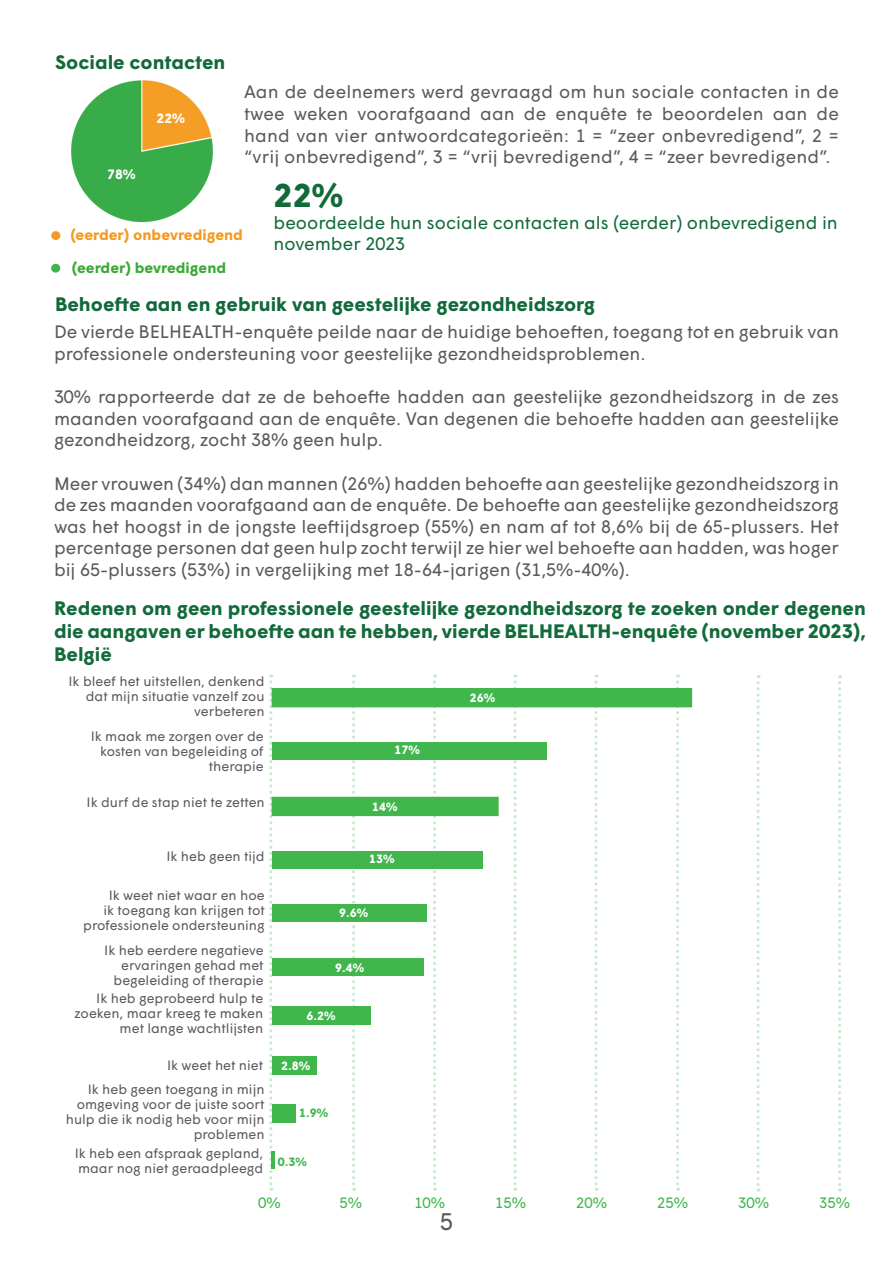
<style>
.page{position:relative;width:893px;height:1263px;background:#fff}
.page>*{position:absolute;margin:0;border:0;box-sizing:border-box;transform-origin:0 0}
.t1{font:700 33px "Wigrum";color:#126a39}
.t2{font:24px "Wigrum";color:#58595b}
.t3{font:700 19.5px/23.4px "Wigrum";color:#126b3a;text-align:justify}
.t4{font:700 19.5px "Wigrum";color:#126a3a}
.t5{font:18px/21.6px "Wigrum";color:#5a595c;text-align:justify}
.t6{font:18px/21.6px "Wigrum";color:#126a39}
.t7{font:15px "Wigrum";color:#41b64d}
.t8{font:700 15px "Wigrum";color:#f49923}
.t9{font:700 15px "Wigrum";color:#3aaa35}
.t10{font:13.5px/15px "Wigrum";color:#5a595c;text-align:right}
.t11{font:700 13.5px "Wigrum";color:#fff}
.t12{font:700 12px "Wigrum";color:#fff}
.t13{font:700 12px "Wigrum";color:#41b64c}
</style>
<div class="page">
<img style="left:71px;top:80px;width:142px;height:142px">
<div style="left:51px;top:231px;width:9px;height:9px;background:#f49923;border-radius:50%"></div>
<div style="left:51px;top:264px;width:9px;height:9px;background:#3cb54b;border-radius:50%"></div>
<svg style="left:269px;top:674px;width:3px;height:517px"></svg>
<svg style="left:352px;top:674px;width:3px;height:517px"></svg>
<svg style="left:433px;top:674px;width:3px;height:517px"></svg>
<svg style="left:514px;top:674px;width:3px;height:517px"></svg>
<svg style="left:595px;top:674px;width:3px;height:517px"></svg>
<svg style="left:676px;top:674px;width:3px;height:517px"></svg>
<div style="left:272px;top:797px;width:227px;height:19px;background:#41b64d"></div>
<div style="left:272px;top:958px;width:152px;height:17px;background:#41b64d"></div>
<div style="left:272px;top:904px;width:155px;height:18px;background:#41b64d"></div>
<div style="left:272px;top:1006px;width:99px;height:18px;background:#41b64d"></div>
<div style="left:272px;top:1104px;width:24px;height:18px;background:#41b64d"></div>
<hr style="left:271px;top:1151px;width:3px;height:18px;background:#41b64d">
<div style="left:272px;top:688px;width:420px;height:19px;background:#41b64d"></div>
<div style="left:272px;top:742px;width:275px;height:18px;background:#41b64d"></div>
<div style="left:272px;top:851px;width:211px;height:18px;background:#41b64d"></div>
<svg style="left:757px;top:675px;width:3px;height:516px"></svg>
<svg style="left:838px;top:675px;width:3px;height:516px"></svg>
<div style="left:272px;top:1057px;width:45px;height:18px;background:#41b64d"></div>
<p class="t4" style="left:55px;top:47px;width:172px">Sociale contacten</p>
<p class="t5" style="left:244px;top:80px;width:596px">Aan de deelnemers werd gevraagd om hun sociale contacten in de twee weken voorafgaand aan de enquête te beoordelen aan de hand van vier antwoordcategorieën: 1 = “zeer onbevredigend”, 2 = “vrij onbevredigend”, 3 = “vrij bevredigend”, 4 = “zeer bevredigend”.</p>
<p class="t1" style="left:274px;top:170px;width:72px">22%</p>
<p class="t6" style="left:274px;top:210px;width:566px">beoordeelde hun sociale contacten als (eerder) onbevredigend in november 2023</p>
<p class="t11" style="left:157px;top:108px;width:30px">22%</p>
<p class="t11" style="left:107px;top:164px;width:30px">78%</p>
<p class="t8" style="left:70px;top:223px;width:174px">(eerder) onbevredigend</p>
<p class="t9" style="left:72px;top:257px;width:156px">(eerder) bevredigend</p>
<p class="t4" style="left:55px;top:289px;width:541px">Behoefte aan en gebruik van geestelijke gezondheidszorg</p>
<p class="t5" style="left:54px;top:320px;width:786px">De vierde BELHEALTH-enquête peilde naar de huidige behoeften, toegang tot en gebruik van professionele ondersteuning voor geestelijke gezondheidsproblemen.</p>
<p class="t5" style="left:54px;top:385px;width:786px">30% rapporteerde dat ze de behoefte hadden aan geestelijke gezondheidszorg in de zes maanden voorafgaand aan de enquête. Van degenen die behoefte hadden aan geestelijke gezondheidzorg, zocht 38% geen hulp.</p>
<p class="t5" style="left:54px;top:471px;width:786px">Meer vrouwen (34%) dan mannen (26%) hadden behoefte aan geestelijke gezondheidszorg in de zes maanden voorafgaand aan de enquête. De behoefte aan geestelijke gezondheidszorg was het hoogst in de jongste leeftijdsgroep (55%) en nam af tot 8,6% bij de 65-plussers. Het percentage personen dat geen hulp zocht terwijl ze hier wel behoefte aan hadden, was hoger bij 65-plussers (53%) in vergelijking met 18-64-jarigen (31,5%-40%).</p>
<p class="t3" style="left:54px;top:594px;width:813px">Redenen om geen professionele geestelijke gezondheidszorg te zoeken onder degenen die aangaven er behoefte aan te hebben, vierde BELHEALTH-enquête (november 2023), België</p>
<p class="t10" style="left:68px;top:672px;width:198px">Ik bleef het uitstellen, denkend dat mijn situatie vanzelf zou verbeteren</p>
<p class="t10" style="left:91px;top:727px;width:174px">Ik maak me zorgen over de kosten van begeleiding of therapie</p>
<p class="t10" style="left:87px;top:794px;width:180px">Ik durf de stap niet te zetten</p>
<p class="t10" style="left:166px;top:848px;width:100px">Ik heb geen tijd</p>
<p class="t10" style="left:83px;top:886px;width:183px">Ik weet niet waar en hoe<br>ik toegang kan krijgen tot professionele ondersteuning</p>
<p class="t10" style="left:104px;top:942px;width:161px">Ik heb eerdere negatieve ervaringen gehad met begeleiding of therapie</p>
<p class="t10" style="left:74px;top:989px;width:190px">Ik heb geprobeerd hulp te zoeken, maar kreeg te maken met lange wachtlijsten</p>
<p class="t12" style="left:394px;top:741px;width:27px">17%</p>
<p class="t12" style="left:372px;top:797px;width:27px">14%</p>
<p class="t12" style="left:369px;top:850px;width:27px">13%</p>
<p class="t12" style="left:339px;top:904px;width:31px">9.6%</p>
<p class="t12" style="left:335px;top:958px;width:31px">9.4%</p>
<p class="t12" style="left:307px;top:1006px;width:31px">6.2%</p>
<p class="t10" style="left:167px;top:1056px;width:98px">Ik weet het niet</p>
<p class="t12" style="left:281px;top:1057px;width:31px">2.8%</p>
<p class="t10" style="left:66px;top:1081px;width:200px">Ik heb geen toegang in mijn omgeving voor de juiste soort hulp die ik nodig heb voor mijn problemen</p>
<p class="t10" style="left:75px;top:1144px;width:190px;text-align:left">Ik heb een afspraak gepland, maar nog niet geraadpleegd</p>
<p class="t13" style="left:299px;top:1103px;width:31px">1.9%</p>
<p class="t13" style="left:278px;top:1153px;width:31px">0.3%</p>
<p class="t12" style="left:470px;top:688px;width:27px">26%</p>
<p class="t7" style="left:258px;top:1191px;width:24px">0%</p>
<p class="t7" style="left:340px;top:1191px;width:24px">5%</p>
<p class="t7" style="left:414px;top:1191px;width:33px">10%</p>
<p class="t7" style="left:495px;top:1191px;width:33px">15%</p>
<p class="t7" style="left:576px;top:1191px;width:33px">20%</p>
<p class="t7" style="left:657px;top:1191px;width:33px">25%</p>
<p class="t2" style="left:440px;top:1203px;width:15px">5</p>
<p class="t7" style="left:738px;top:1191px;width:33px">30%</p>
<p class="t7" style="left:819px;top:1191px;width:33px">35%</p>
</div>
